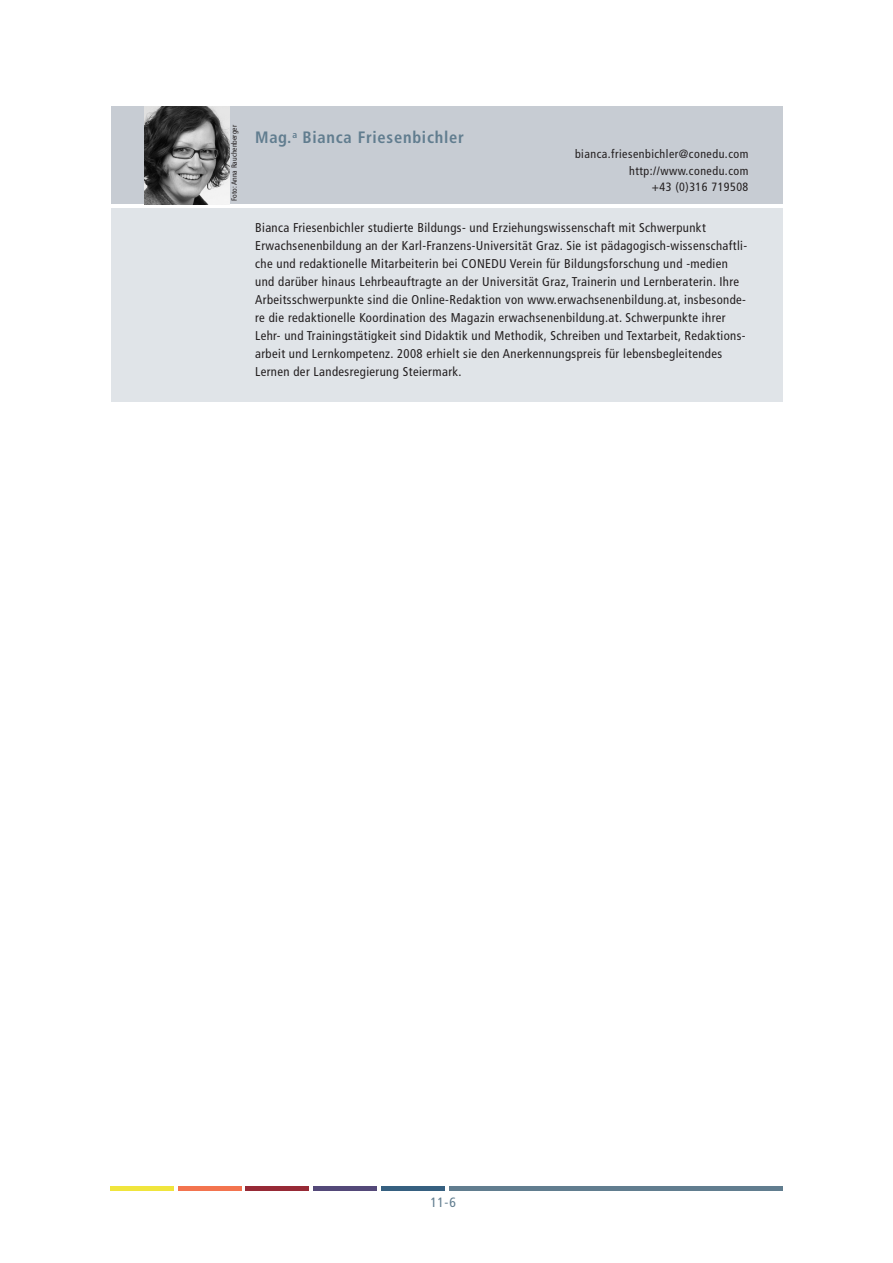
<style>
.page{position:relative;width:893px;height:1263px;background:#fff}
.page>*{position:absolute;margin:0;border:0;box-sizing:border-box;transform-origin:0 0}
.t1{font:700 condensed 16.5px "Frutiger LT Std";letter-spacing:.045em;color:#617d8f}
.t2{font:condensed 13.5px "Frutiger LT Std";color:#617d8f}
.t3{font:condensed 12.75px/18px "Frutiger LT Std";letter-spacing:.03em;color:#231f20}
.t4{font:condensed 12px/16.5px "Frutiger LT Std";letter-spacing:.04em;color:#231f20;text-align:right}
.t5{font:condensed 7.5px "Frutiger LT Std";letter-spacing:.005em;color:#231f20}
</style>
<div class="page">
<div style="left:111px;top:1186px;width:63px;height:5px;background:#f0e53d"></div>
<div style="left:178px;top:1186px;width:64px;height:5px;background:#f3744f"></div>
<div style="left:246px;top:1186px;width:63px;height:5px;background:#972a36"></div>
<div style="left:313px;top:1186px;width:64px;height:5px;background:#544979"></div>
<div style="left:381px;top:1186px;width:63px;height:5px;background:#366080"></div>
<div style="left:449px;top:1186px;width:333px;height:5px;background:#617d8f"></div>
<div style="left:111px;top:106px;width:671px;height:98px;background:#c7ccd3"></div>
<div style="left:111px;top:208px;width:671px;height:194px;background:#e0e4e8"></div>
<img style="left:144px;top:106px;width:85px;height:98px">
<p class="t5" style="left:230px;top:201px;width:77px;rotate:-90deg">Foto: Anna Rauchenberger</p>
<p class="t1" style="left:255px;top:128px;width:210px">Mag.<sup>a</sup> Bianca Friesenbichler</p>
<p class="t4" style="left:575px;top:146px;width:175px">bianca.friesenbichler@conedu.com http://www.conedu.com<br>+43 (0)316 719508</p>
<p class="t3" style="left:255px;top:218px;width:494px">Bianca Friesenbichler studierte Bildungs- und Erziehungswissenschaft mit Schwerpunkt Erwachsenenbildung an der Karl-Franzens-Universität Graz. Sie ist pädagogisch-wissenschaftli&shy;che und redaktionelle Mitarbeiterin bei CONEDU Verein für Bildungsforschung und -medien und darüber hinaus Lehrbeauftragte an der Universität Graz, Trainerin und Lernberaterin. Ihre Arbeitsschwerpunkte sind die Online-Redaktion von www.erwachsenenbildung.at, insbesonde&shy;re die redaktionelle Koordination des Magazin erwachsenenbildung.at. Schwerpunkte ihrer Lehr- und Trainingstätigkeit sind Didaktik und Methodik, Schreiben und Textarbeit, Redaktions&shy;arbeit und Lernkompetenz. 2008 erhielt sie den Anerkennungspreis für lebensbegleitendes Lernen der Landesregierung Steiermark.</p>
<p class="t2" style="left:430px;top:1195px;width:27px">11-6</p>
</div>
